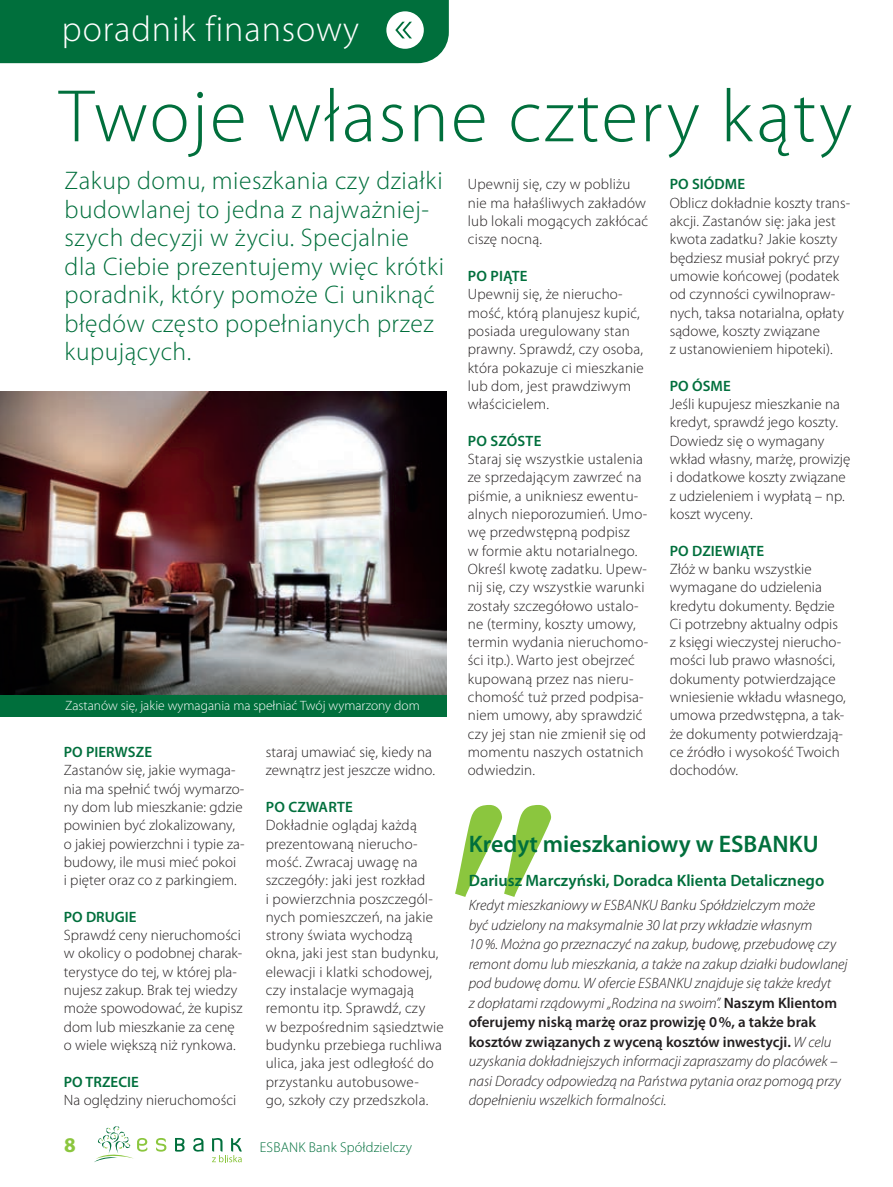
<style>
.page{position:relative;width:893px;height:1187px;background:#fff}
.page>*{position:absolute;margin:0;border:0;box-sizing:border-box;transform-origin:0 0}
.t1{font:300 75px "Myriad Pro";letter-spacing:.03em;color:#006f3c}
.t2{font:300 36px "Myriad Pro";letter-spacing:.025em;color:#fff}
.t3{font:300 25.5px/28.5px "Myriad Pro";letter-spacing:.02em;color:#006f3c}
.t4{font:600 24px "Myriad Pro";color:#006f3c}
.t5{font:700 21px "Myriad Pro";color:#8bc63e}
.t6{font:600 16.5px "Myriad Pro";color:#006f3c}
.t7{font:300 15px/18.3px "Myriad Pro";letter-spacing:.01em;color:#231f20}
.t8{font:italic 300 15px/19.5px "Myriad Pro";color:#231f20}
.t9{font:600 15px "Myriad Pro";letter-spacing:.005em;color:#006f3c}
.t10{font:300 14.25px "Myriad Pro";letter-spacing:.01em;color:#006f3c}
.t11{font:300 13.5px "Myriad Pro";color:#fff}
.s1{font-weight:600;font-style:normal}
</style>
<div class="page">
<div style="left:0;top:0;width:449px;height:63px;background:#006f3c"></div>
<img style="left:0;top:391px;width:446px;height:304px">
<div style="left:0;top:695px;width:446px;height:21px;background:#006f3c"></div>
<svg style="left:455px;top:805px;width:96px;height:91px"></svg>
<svg style="left:94px;top:1126px;width:53px;height:36px"></svg>
<svg style="left:156px;top:1138px;width:11px;height:13px"></svg>
<svg style="left:175px;top:1138px;width:10px;height:13px"></svg>
<svg style="left:193px;top:1138px;width:10px;height:13px"></svg>
<svg style="left:212px;top:1138px;width:30px;height:24px"></svg>
<h2 class="t2" style="left:62px;top:9px;width:299px">poradnik finansowy</h2>
<h1 class="t1" style="left:59px;top:75px;width:795px">Twoje własne cztery kąty</h1>
<h3 class="t3" style="left:65px;top:167px;width:381px">Zakup domu, mieszkania czy działki budowlanej to jedna z najważniej&shy;szych decyzji w życiu. Specjalnie dla Ciebie prezentujemy więc krótki poradnik, który pomoże Ci uniknąć błędów często popełnianych przez kupujących.</h3>
<p class="t11" style="left:65px;top:697px;width:356px">Zastanów się, jakie wymagania ma spełniać Twój wymarzony dom</p>
<p class="t9" style="left:64px;top:742px;width:90px">PO PIERWSZE</p>
<p class="t7" style="left:64px;top:761px;width:182px">Zastanów się, jakie wymaga&shy;nia ma spełnić twój wymarzo&shy;ny dom lub mieszkanie: gdzie powinien być zlokalizowany, o jakiej powierzchni i typie za&shy;budowy, ile musi mieć pokoi<br>i pięter oraz co z parkingiem.</p>
<p class="t9" style="left:64px;top:907px;width:74px">PO DRUGIE</p>
<p class="t7" style="left:64px;top:926px;width:180px">Sprawdź ceny nieruchomości w okolicy o podobnej charak&shy;terystyce do tej, w której pla&shy;nujesz zakup. Brak tej wiedzy może spowodować, że kupisz dom lub mieszkanie za cenę o wiele większą niż rynkowa.</p>
<p class="t9" style="left:64px;top:1071px;width:77px">PO TRZECIE</p>
<p class="t7" style="left:64px;top:1090px;width:174px">Na oględziny nieruchomości</p>
<p class="t7" style="left:266px;top:743px;width:171px">staraj umawiać się, kiedy na zewnątrz jest jeszcze widno.</p>
<p class="t9" style="left:266px;top:797px;width:89px">PO CZWARTE</p>
<p class="t7" style="left:266px;top:816px;width:179px">Dokładnie oglądaj każdą prezentowaną nierucho&shy;mość. Zwracaj uwagę na szczegóły: jaki jest rozkład<br>i powierzchnia poszczegól&shy;nych pomieszczeń, na jakie strony świata wychodzą okna, jaki jest stan budynku, elewacji i klatki schodowej, czy instalacje wymagają remontu itp. Sprawdź, czy<br>w bezpośrednim sąsiedztwie budynku przebiega ruchliwa ulica, jaka jest odległość do przystanku autobusowe-<br>go, szkoły czy przedszkola.</p>
<h3 class="t5" style="left:64px;top:1130px;width:13px">8</h3>
<p class="t10" style="left:260px;top:1139px;width:154px">ESBANK Bank Spółdzielczy</p>
<p class="t7" style="left:468px;top:175px;width:182px">Upewnij się, czy w pobliżu nie ma hałaśliwych zakładów lub lokali mogących zakłócać ciszę nocną.</p>
<p class="t9" style="left:468px;top:266px;width:61px">PO PIĄTE</p>
<p class="t7" style="left:468px;top:285px;width:178px">Upewnij się, że nierucho&shy;mość, którą planujesz kupić, posiada uregulowany stan prawny. Sprawdź, czy osoba, która pokazuje ci mieszkanie lub dom, jest prawdziwym właścicielem.</p>
<p class="t9" style="left:468px;top:431px;width:75px">PO SZÓSTE</p>
<p class="t7" style="left:468px;top:450px;width:182px">Staraj się wszystkie ustalenia ze sprzedającym zawrzeć na piśmie, a unikniesz ewentu&shy;alnych nieporozumień. Umo&shy;wę przedwstępną podpisz<br>w formie aktu notarialnego.<br>Określ kwotę zadatku. Upew&shy;nij się, czy wszystkie warunki zostały szczegółowo ustalo&shy;ne (terminy, koszty umowy, termin wydania nieruchomo&shy;ści itp.). Warto jest obejrzeć kupowaną przez nas nieru&shy;chomość tuż przed podpisa&shy;niem umowy, aby sprawdzić czy jej stan nie zmienił się od momentu naszych ostatnich odwiedzin.</p>
<p class="t9" style="left:670px;top:175px;width:77px">PO SIÓDME</p>
<p class="t7" style="left:670px;top:194px;width:182px">Oblicz dokładnie koszty trans&shy;akcji. Zastanów się: jaka jest kwota zadatku? Jakie koszty będziesz musiał pokryć przy umowie końcowej (podatek od czynności cywilnopraw&shy;nych, taksa notarialna, opłaty sądowe, koszty związane<br>z ustanowieniem hipoteki).</p>
<p class="t9" style="left:670px;top:376px;width:62px">PO ÓSME</p>
<p class="t7" style="left:670px;top:395px;width:182px">Jeśli kupujesz mieszkanie na kredyt, sprawdź jego koszty.<br>Dowiedz się o wymagany wkład własny, marżę, prowizję i dodatkowe koszty związane z udzieleniem i wypłatą – np. koszt wyceny.</p>
<p class="t9" style="left:670px;top:541px;width:96px">PO DZIEWIĄTE</p>
<p class="t7" style="left:670px;top:560px;width:178px">Złóż w banku wszystkie wymagane do udzielenia kredytu dokumenty. Będzie<br>Ci potrzebny aktualny odpis z księgi wieczystej nierucho&shy;mości lub prawo własności, dokumenty potwierdzające wniesienie wkładu własnego, umowa przedwstępna, a tak&shy;że dokumenty potwierdzają&shy;ce źródło i wysokość Twoich dochodów.</p>
<h3 class="t4" style="left:469px;top:828px;width:351px">Kredyt mieszkaniowy w ESBANKU</h3>
<p class="t6" style="left:469px;top:870px;width:357px">Dariusz Marczyński, Doradca Klienta Detalicznego</p>
<p class="t8" style="left:469px;top:895px;width:380px">Kredyt mieszkaniowy w ESBANKU Banku Spółdzielczym może<br>być udzielony na maksymalnie 30 lat przy wkładzie własnym<br>10%. Można go przeznaczyć na zakup, budowę, przebudowę czy remont domu lub mieszkania, a także na zakup działki budowlanej pod budowę domu. W ofercie ESBANKU znajduje się także kredyt<br>z dopłatami rządowymi „Rodzina na swoim”. <span class="s1">Naszym Klientom oferujemy niską marżę oraz prowizję 0 %, a także brak kosztów związanych z wyceną kosztów inwestycji.</span> W celu uzyskania dokładniejszych informacji zapraszamy do placówek – nasi Doradcy odpowiedzą na Państwa pytania oraz pomogą przy dopełnieniu wszelkich formalności.</p>
</div>
